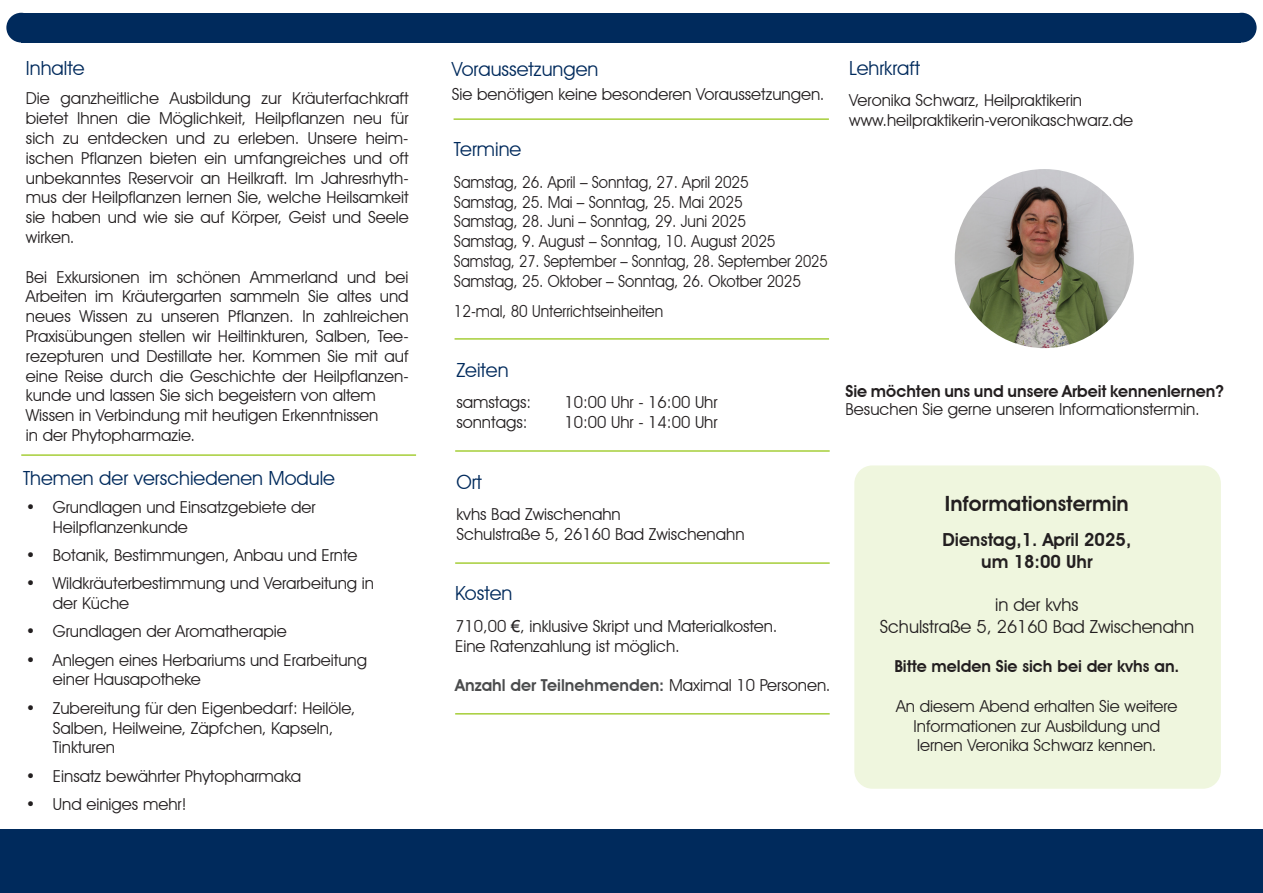
<style>
.page{position:relative;width:1263px;height:893px;background:#fff}
.page>*{position:absolute;margin:0;border:0;box-sizing:border-box;transform-origin:0 0}
.t1{font:600 21px "Avant Garde IT Cby BT";color:#231f20}
.t2{font:19.5px "Avant Garde IT Cby BT";color:#002a5c}
.t3{font:18px "Avant Garde IT Cby BT";color:#231f20}
.t4{font:600 18px "Avant Garde IT Cby BT";color:#231f20}
.t5{font:16.5px/19.8px "Avant Garde IT Cby BT";color:#231f20}
.t6{font:16.5px "Avant Garde IT Cby BT";color:#231f20;scale:.92 1}
.t7{font:600 16.5px "Avant Garde IT Cby BT";color:#231f20}
.t8{font:16.5px "Avant Garde IT Cby BT";color:#231f20;scale:.88 1}
.t9{font:600 16.5px "Avant Garde IT Cby BT";color:#4b4c4d}
.s1{font-family:"Arial"}
.s2{font-weight:400;color:#231f20}
</style>
<div class="page">
<div style="left:21px;top:13px;width:1220px;height:30px;background:#002a5c"></div>
<div style="left:1227px;top:13px;width:29px;height:30px;background:#002a5c;border-radius:50%"></div>
<div style="left:6px;top:13px;width:30px;height:30px;background:#002a5c;border-radius:50%"></div>
<div style="left:0;top:829px;width:1263px;height:64px;background:#002a5c"></div>
<hr style="left:454px;top:118px;width:375px;height:2px;background:#a6ce39">
<hr style="left:455px;top:338px;width:374px;height:2px;background:#a6ce39">
<hr style="left:455px;top:450px;width:375px;height:2px;background:#a6ce39">
<hr style="left:455px;top:562px;width:375px;height:2px;background:#a6ce39">
<hr style="left:455px;top:713px;width:375px;height:2px;background:#a6ce39">
<div style="left:854px;top:465px;width:367px;height:324px;background:#eff6de;border-radius:18px"></div>
<hr style="left:21px;top:454px;width:395px;height:2px;background:#a6ce39">
<img style="left:955px;top:169px;width:179px;height:179px;border-radius:90px">
<p class="t2" style="left:26px;top:56px;width:60px">Inhalte</p>
<p class="t5" style="left:26px;top:88px;width:384px;text-align:justify">Die ganzheitliche Ausbildung zur Kräuterfachkraft bietet Ihnen die Möglichkeit, Heilpflanzen neu für sich zu entdecken und zu erleben. Unsere heim&shy;ischen Pflanzen bieten ein umfangreiches und oft unbekanntes Reservoir an Heilkraft. Im Jahresrhyth&shy;mus der Heilpflanzen lernen Sie, welche Heilsamkeit sie haben und wie sie auf Körper, Geist und Seele wirken.</p>
<p class="t5" style="left:26px;top:267px;width:384px">Bei Exkursionen im schönen Ammerland und bei Arbeiten im Kräutergarten sammeln Sie altes und neues Wissen zu unseren Pflanzen. In zahlreichen Praxisübungen stellen wir Heiltinkturen, Salben, Tee&shy;rezepturen und Destillate her. Kommen Sie mit auf eine Reise durch die Geschichte der Heilpflanzen&shy;kunde und lassen Sie sich begeistern von altem Wissen in Verbindung mit heutigen Erkenntnissen<br>in der Phytopharmazie.</p>
<p class="t2" style="left:23px;top:466px;width:313px">Themen der verschiedenen Module</p>
<p class="t5" style="left:53px;top:497px;width:264px;text-indent:-27px">• Grundlagen und Einsatzgebiete der<br>Heilpflanzenkunde</p>
<p class="t5" style="left:26px;top:545px;width:333px">• Botanik, Bestimmungen, Anbau und Ernte</p>
<p class="t5" style="left:53px;top:573px;width:323px;text-indent:-27px">• Wildkräuterbestimmung und Verarbeitung in der Küche</p>
<p class="t5" style="left:26px;top:621px;width:262px">• Grundlagen der Aromatherapie</p>
<p class="t5" style="left:53px;top:650px;width:316px;text-indent:-27px">• Anlegen eines Herbariums und Erarbeitung einer Hausapotheke</p>
<p class="t5" style="left:53px;top:698px;width:304px;text-indent:-27px">• Zubereitung für den Eigenbedarf: Heilöle,<br>Salben, Heilweine, Zäpfchen, Kapseln,<br>Tinkturen</p>
<p class="t5" style="left:26px;top:766px;width:277px">• Einsatz bewährter Phytopharmaka</p>
<p class="t5" style="left:26px;top:794px;width:162px">• Und einiges mehr!</p>
<p class="t2" style="left:452px;top:57px;width:148px">Voraussetzungen</p>
<p class="t5" style="left:452px;top:84px;width:374px">Sie benötigen keine besonderen Voraussetzungen.</p>
<p class="t2" style="left:454px;top:137px;width:69px">Termine</p>
<p class="t6" style="left:454px;top:172px;width:322px">Samstag, 26. April – Sonntag, 27. April 2025</p>
<p class="t6" style="left:454px;top:192px;width:315px">Samstag, 25. Mai – Sonntag, 25. Mai 2025</p>
<p class="t6" style="left:454px;top:212px;width:319px">Samstag, 28. Juni – Sonntag, 29. Juni 2025</p>
<p class="t6" style="left:454px;top:231px;width:351px">Samstag, 9. August – Sonntag, 10. August 2025</p>
<p class="t8" style="left:454px;top:251px;width:426px">Samstag, 27. September – Sonntag, 28. September 2025</p>
<p class="t6" style="left:454px;top:271px;width:379px">Samstag, 25. Oktober – Sonntag, 26. Okotber 2025</p>
<p class="t6" style="left:454px;top:301px;width:229px">12-mal, 80 Unterrichtseinheiten</p>
<p class="t2" style="left:849px;top:56px;width:72px">Lehrkraft</p>
<p class="t5" style="left:849px;top:91px;width:234px">Veronika Schwarz, Heilpraktikerin</p>
<p class="t5" style="left:849px;top:110px;width:285px">www.heilpraktikerin-veronikaschwarz.de</p>
<p class="t2" style="left:456px;top:358px;width:54px">Zeiten</p>
<p class="t5" style="left:456px;top:392px;width:76px">samstags:</p>
<p class="t5" style="left:564px;top:392px;width:155px">10:00 Uhr - 16:00 Uhr</p>
<p class="t5" style="left:456px;top:412px;width:73px">sonntags:</p>
<p class="t5" style="left:564px;top:412px;width:155px">10:00 Uhr - 14:00 Uhr</p>
<p class="t7" style="left:845px;top:381px;width:380px">Sie möchten uns und unsere Arbeit kennenlernen?</p>
<p class="t5" style="left:845px;top:399px;width:356px">Besuchen Sie gerne unseren Informationstermin.</p>
<p class="t2" style="left:456px;top:470px;width:27px">Ort</p>
<p class="t5" style="left:456px;top:505px;width:166px">kvhs Bad Zwischenahn</p>
<p class="t5" style="left:456px;top:524px;width:290px">Schulstraße 5, 26160 Bad Zwischenahn</p>
<p class="t2" style="left:455px;top:581px;width:59px">Kosten</p>
<p class="t5" style="left:455px;top:616px;width:324px">710,00 <span class="s1">€</span>, inklusive Skript und Materialkosten.</p>
<p class="t5" style="left:455px;top:636px;width:226px">Eine Ratenzahlung ist möglich.</p>
<p class="t9" style="left:455px;top:676px;width:377px">Anzahl der Teilnehmenden: <span class="s2">Maximal 10 Personen.</span></p>
<p class="t1" style="left:945px;top:491px;width:185px">Informationstermin</p>
<p class="t4" style="left:942px;top:529px;width:190px">Dienstag,1. April 2025,</p>
<p class="t4" style="left:981px;top:551px;width:113px">um 18:00 Uhr</p>
<p class="t3" style="left:995px;top:594px;width:85px">in der kvhs</p>
<p class="t3" style="left:880px;top:615px;width:316px">Schulstraße 5, 26160 Bad Zwischenahn</p>
<p class="t7" style="left:894px;top:656px;width:287px">Bitte melden Sie sich bei der kvhs an.</p>
<p class="t5" style="left:896px;top:696px;width:283px">An diesem Abend erhalten Sie weitere</p>
<p class="t5" style="left:913px;top:716px;width:248px">Informationen zur Ausbildung und</p>
<p class="t5" style="left:917px;top:736px;width:241px">lernen Veronika Schwarz kennen.</p>
</div>
